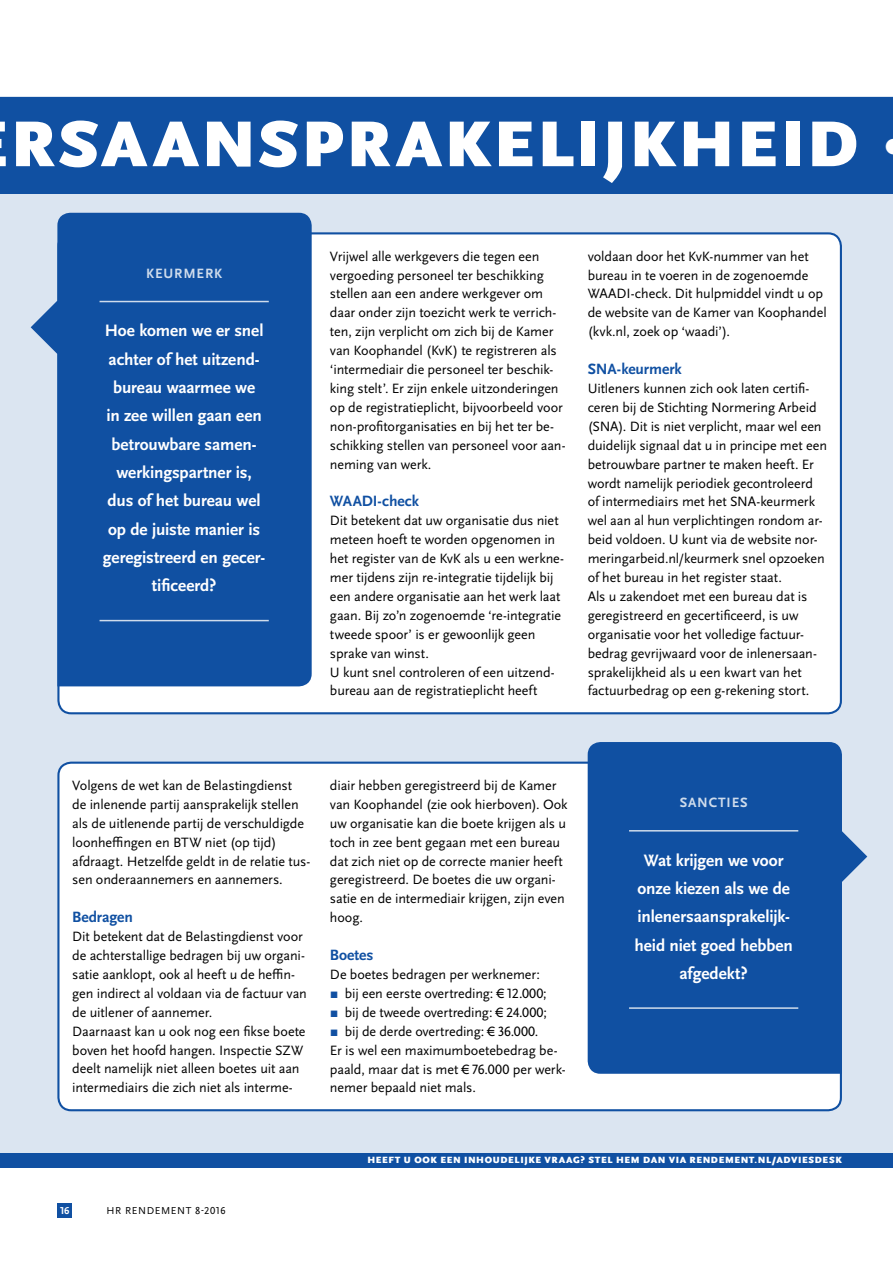
<style>
.page{position:relative;width:893px;height:1263px;background:#fff}
.page>*{position:absolute;margin:0;border:0;box-sizing:border-box;transform-origin:0 0}
.t1{font:900 67.5px "Scala Sans OT";letter-spacing:.035em;color:#fff}
.t2{font:700 17.25px/28.3px "Scala Sans OT";letter-spacing:-.005em;color:#fff;text-align:center}
.t3{font:700 15.6px "Scala Sans OT";letter-spacing:-.005em;color:#1050a2}
.t4{font:14.1px/18.9px "Scala Sans OT";color:#000}
.t5{font:700 14.1px "Scala Sans OT";letter-spacing:.06em;color:#cfdcec}
.t6{font:10.5px "Scala Sans OT";letter-spacing:.06em;color:#000}
.t7{font:700 10.5px "Scala Sans OT";color:#fff}
.t8{font:900 9.45px "Scala Sans OT";letter-spacing:.07em;color:#fff}
.s1{color:#1050a2}
</style>
<div class="page">
<div style="left:57px;top:1203px;width:15px;height:15px;background:#1050a2"></div>
<div style="left:0;top:97px;width:892px;height:1071px;background:#dbe5f1"></div>
<div style="left:0;top:97px;width:892px;height:97px;background:#1050a2"></div>
<div style="left:0;top:1153px;width:892px;height:15px;background:#1050a2"></div>
<div style="left:58px;top:233px;width:783px;height:480px;background:#fff;border-radius:13px"></div>
<div style="left:58px;top:763px;width:783px;height:347px;background:#fff;border-radius:13px"></div>
<div style="left:57px;top:213px;width:255px;height:473px;background:#1050a2"></div>
<hr style="left:100px;top:301px;width:169px;height:1px;background:#cfdcec">
<hr style="left:100px;top:620px;width:169px;height:1px;background:#cfdcec">
<svg style="left:31px;top:301px;width:53px;height:53px"></svg>
<div style="left:588px;top:742px;width:254px;height:332px;background:#1050a2"></div>
<hr style="left:629px;top:830px;width:169px;height:1px;background:#cfdcec">
<hr style="left:629px;top:1007px;width:169px;height:2px;background:#cfdcec">
<svg style="left:814px;top:830px;width:53px;height:53px"></svg>
<h1 class="t1" style="left:11px;top:106px;width:848px">RSAANSPRAKELIJKHEID</h1>
<p class="t5" style="left:146px;top:266px;width:77px">KEURMERK</p>
<p class="t2" style="left:103px;top:317px;width:164px">Hoe komen we er snel achter of het uitzend&shy;bureau waarmee we<br>in zee willen gaan een betrouwbare samen&shy;werkingspartner is, dus of het bureau wel op de juiste manier is geregistreerd en gecer&shy;tificeerd?</p>
<p class="t4" style="left:330px;top:247px;width:237px">Vrijwel alle werkgevers die tegen een vergoeding personeel ter beschikking stellen aan een andere werkgever om daar onder zijn toezicht werk te verrich&shy;ten, zijn verplicht om zich bij de Kamer van Koophandel (KvK) te registreren als ‘intermediair die personeel ter beschik&shy;king stelt’. Er zijn enkele uitzonderingen op de registratieplicht, bijvoorbeeld voor non-profitorganisaties en bij het ter be&shy;schikking stellen van personeel voor aan&shy;neming van werk.</p>
<p class="t3" style="left:330px;top:493px;width:91px">WAADI-check</p>
<p class="t4" style="left:330px;top:512px;width:236px">Dit betekent dat uw organisatie dus niet meteen hoeft te worden opgenomen in het register van de KvK als u een werkne&shy;mer tijdens zijn re-integratie tijdelijk bij een andere organisatie aan het werk laat gaan. Bij zo’n zogenoemde ‘re-integratie tweede spoor’ is er gewoonlijk geen sprake van winst.<br>U kunt snel controleren of een uitzend&shy;bureau aan de registratieplicht heeft</p>
<p class="t4" style="left:588px;top:247px;width:241px">voldaan door het KvK-nummer van het bureau in te voeren in de zogenoemde WAADI-check. Dit hulpmiddel vindt u op de website van de Kamer van Koophandel (kvk.nl, zoek op ‘waadi’).</p>
<p class="t3" style="left:588px;top:360px;width:96px">SNA-keurmerk</p>
<p class="t4" style="left:588px;top:379px;width:241px">Uitleners kunnen zich ook laten certifi&shy;ceren bij de Stichting Normering Arbeid (SNA). Dit is niet verplicht, maar wel een duidelijk signaal dat u in principe met een betrouwbare partner te maken heeft. Er wordt namelijk periodiek gecontroleerd of intermediairs met het SNA-keurmerk wel aan al hun verplichtingen rondom ar&shy;beid voldoen. U kunt via de website nor&shy;meringarbeid.nl/keurmerk snel opzoeken of het bureau in het register staat.<br>Als u zakendoet met een bureau dat is geregistreerd en gecertificeerd, is uw organisatie voor het volledige factuur&shy;bedrag gevrijwaard voor de inlenersaan&shy;sprakelijkheid als u een kwart van het factuurbedrag op een g-rekening stort.</p>
<p class="t4" style="left:72px;top:776px;width:239px">Volgens de wet kan de Belastingdienst<br>de inlenende partij aansprakelijk stellen als de uitlenende partij de verschuldigde loonheffingen en BTW niet (op tijd) afdraagt. Hetzelfde geldt in de relatie tus&shy;sen onderaannemers en aannemers.</p>
<p class="t3" style="left:72px;top:908px;width:62px">Bedragen</p>
<p class="t4" style="left:72px;top:927px;width:236px">Dit betekent dat de Belastingdienst voor de achterstallige bedragen bij uw organi&shy;satie aanklopt, ook al heeft u de heffin&shy;gen indirect al voldaan via de factuur van de uitlener of aannemer.<br>Daarnaast kan u ook nog een fikse boete boven het hoofd hangen. Inspectie SZW deelt namelijk niet alleen boetes uit aan intermediairs die zich niet als interme-</p>
<p class="t4" style="left:330px;top:776px;width:239px">diair hebben geregistreerd bij de Kamer van Koophandel (zie ook hierboven). Ook uw organisatie kan die boete krijgen als u toch in zee bent gegaan met een bureau dat zich niet op de correcte manier heeft geregistreerd. De boetes die uw organi&shy;satie en de intermediair krijgen, zijn even hoog.</p>
<p class="t3" style="left:330px;top:946px;width:45px">Boetes</p>
<p class="t4" style="left:330px;top:965px;width:211px">De boetes bedragen per werknemer:</p>
<p class="t4" style="left:330px;top:984px;width:218px"><span class="s1">▪</span> bij een eerste overtreding: € 12.000;</p>
<p class="t4" style="left:330px;top:1003px;width:219px"><span class="s1">▪</span> bij de tweede overtreding: € 24.000;</p>
<p class="t4" style="left:330px;top:1022px;width:237px"><span class="s1">▪</span> bij de derde overtreding: € 36.000.<br>Er is wel een maximumboetebedrag be&shy;paald, maar dat is met € 76.000 per werk&shy;nemer bepaald niet mals.</p>
<p class="t5" style="left:680px;top:795px;width:70px">SANCTIES</p>
<p class="t2" style="left:634px;top:846px;width:160px">Wat krijgen we voor onze kiezen als we de inlenersaansprakelijk&shy;heid niet goed hebben afgedekt?</p>
<p class="t7" style="left:60px;top:1205px;width:11px">16</p>
<p class="t6" style="left:106px;top:1205px;width:121px">HR RENDEMENT 8-2016</p>
<p class="t8" style="left:367px;top:1154px;width:476px">HEEFT U OOK EEN INHOUDELIJKE VRAAG? STEL HEM DAN VIA RENDEMENT.NL/ADVIESDESK</p>
</div>
